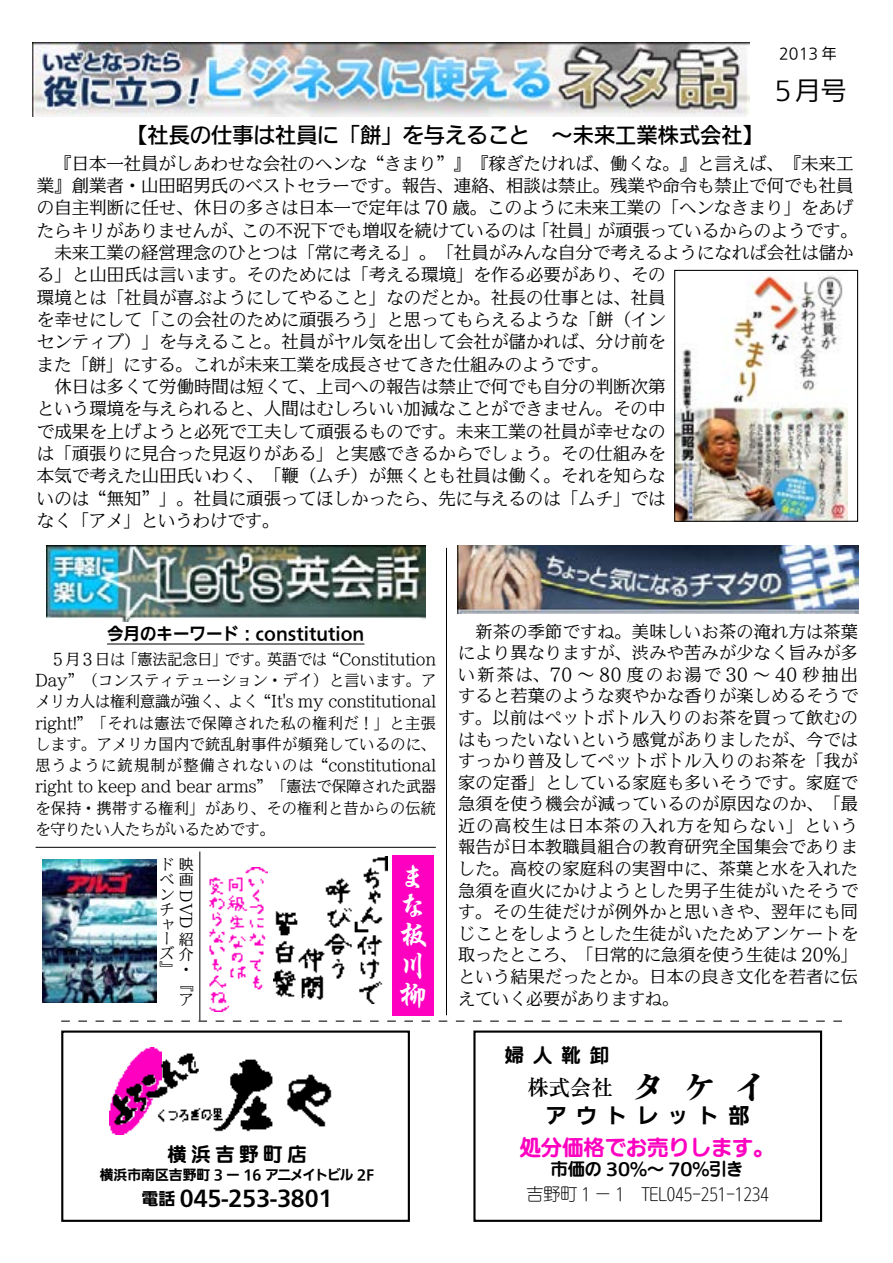
<style>
.page{position:relative;width:893px;height:1263px;background:#fff}
.page>*{position:absolute;margin:0;border:0;box-sizing:border-box;transform-origin:0 0}
.t1{font:29.7px/29.7px "P Gyo IWA HW Bd";color:#fff}
.t2{font:100 25.5px "Iwa UD Go Dsp Pro";color:#000}
.t3{font:500 21.3px "Iwa UD Go Dsp Pro";color:#000}
.t4{font:700 21.3px "Iwa UD Go Dsp Pro";color:#000}
.t5{font:21.3px "SUDRGIWA HW Bd";color:#fd00c0}
.t6{font:700 21.3px "PO Min IWA";color:#000}
.t7{font:21.3px "SUD Go Dsp IWA HW Bd";letter-spacing:.435em;color:#000}
.t8{font:19.2px "SUDRGIWA HW Bd";letter-spacing:.25em;color:#000}
.t9{font:700 19.2px "SUDRGIWA";color:#000}
.t10{font:100 17.4px/22.4px "Iwa UD Min Pro";letter-spacing:.01em;color:#000}
.t11{font:100 16.95px/21.6px "Iwa UD Min Pro";letter-spacing:.01em;color:#000;text-align:justify}
.t12{font:16.95px "SUDRGIWA HW Lt";color:#000}
.t13{font:700 16.95px "Iwa UD Go Dsp Pro";color:#000}
.t14{font:700 16.95px "SUDRGIWA";color:#000}
.t15{font:100 15.45px/21.3px "Iwa UD Min Pro";color:#000;text-align:justify}
.t16{font:100 14.85px/14.9px "Iwa UD Min Pro";color:#000}
.t17{font:100 14.85px "Iwa UD Go Dsp Pro";color:#000}
.t18{font:700 13.8px "Iwa UD Go Dsp Pro";color:#000}
.s1{font-size:16.95px}
.s2{font-family:"PO Min IWA HW Hv";font-weight:400;font-size:34.05px}
</style>
<div class="page">
<svg style="left:61px;top:1020px;width:781px;height:2px"></svg>
<div style="left:61px;top:1030px;width:349px;height:192px;border:2px solid #000"></div>
<div style="left:473px;top:1030px;width:349px;height:192px;border:2px solid #000"></div>
<img style="left:47px;top:546px;width:378px;height:76px">
<hr style="left:107px;top:644px;width:257px;height:1px;background:#000">
<img style="left:457px;top:546px;width:402px;height:68px">
<hr style="left:36px;top:847px;width:400px;height:1px;background:#000">
<hr style="left:200px;top:851px;width:1px;height:169px;background:#000">
<hr style="left:446px;top:548px;width:1px;height:467px;background:#000">
<div style="left:393px;top:855px;width:41px;height:160px;background:#fd00c0"></div>
<img style="left:273px;top:856px;width:114px;height:147px">
<img style="left:109px;top:1047px;width:223px;height:88px">
<img style="left:33px;top:43px;width:716px;height:73px">
<img style="left:209px;top:868px;width:59px;height:143px">
<img style="left:42px;top:859px;width:115px;height:144px">
<img style="left:676px;top:275px;width:172px;height:245px">
<div style="left:674px;top:270px;width:184px;height:252px;border:1px solid #000"></div>
<p class="t17" style="left:779px;top:43px;width:59px">2013 年</p>
<h2 class="t2" style="left:770px;top:73px;width:78px">５月号</h2>
<p class="t3" style="left:126px;top:120px;width:639px">【社長の仕事は社員に「餅」を与えること　～未来工業株式会社】</p>
<p class="t10" style="left:37px;top:152px;width:822px">　『日本一社員がしあわせな会社のヘンな“きまり”』『稼ぎたければ、働くな。』と言えば、『未来工業』創業者・山田昭男氏のベストセラーです。報告、連絡、相談は禁止。残業や命令も禁止で何でも社員の自主判断に任せ、休日の多さは日本一で定年は 70 歳。このように未来工業の「ヘンなきまり」をあげたらキリがありませんが、この不況下でも増収を続けているのは「社員」が頑張っているからのようです。　未来工業の経営理念のひとつは「常に考える」。「社員がみんな自分で考えるようになれば会社は儲かる」と山田氏は言います。そのためには「考える環境」を作る必要があり、その<br>環境とは「社員が喜ぶようにしてやること」なのだとか。社長の仕事とは、社員<br>を幸せにして「この会社のために頑張ろう」と思ってもらえるような「餅（イン<br>センティブ）」を与えること。社員がヤル気を出して会社が儲かれば、分け前を<br>また「餅」にする。これが未来工業を成長させてきた仕組みのようです。<br>　休日は多くて労働時間は短くて、上司への報告は禁止で何でも自分の判断次第<br>という環境を与えられると、人間はむしろいい加減なことができません。その中<br>で成果を上げようと必死で工夫して頑張るものです。未来工業の社員が幸せなの<br>は「頑張りに見合った見返りがある」と実感できるからでしょう。その仕組みを<br>本気で考えた山田氏いわく、「鞭（ムチ）が無くとも社員は働く。それを知らな<br>いのは“無知”」。社員に頑張ってほしかったら、先に与えるのは「ムチ」では<br>なく「アメ」というわけです。</p>
<p class="t13" style="left:107px;top:621px;width:259px">今月のキーワード：constitution</p>
<p class="t15" style="left:35px;top:649px;width:402px">　５月３日は「憲法記念日」です。英語では“Constitution Day”（コンスティテューション・デイ）と言います。アメリカ人は権利意識が強く、よく“It's my constitutional right!”「それは憲法で保障された私の権利だ！」と主張します。アメリカ国内で銃乱射事件が頻発しているのに、思うように銃規制が整備されないのは“constitutional right to keep and bear arms”「憲法で保障された武器を保持・携帯する権利」があり、その権利と昔からの伝統を守りたい人たちがいるためです。</p>
<p class="t16" style="left:160px;top:857px;width:35px">ド映ベ画</p>
<h1 class="t1" style="left:398px;top:861px;width:30px">まな板川柳</h1>
<p class="t16" style="left:160px;top:887px;width:16px;text-align:justify">ンチャー</p>
<p class="t16" style="left:193px;top:890px;width:39px;rotate:90deg">DVD</p>
<p class="t16" style="left:179px;top:932px;width:16px">紹</p>
<p class="t16" style="left:160px;top:947px;width:35px">ズ介</p>
<p class="t16" style="left:160px;top:962px;width:30px">』・</p>
<p class="t16" style="left:179px;top:977px;width:16px">『</p>
<p class="t16" style="left:179px;top:992px;width:15px">ア</p>
<p class="t8" style="left:168px;top:1144px;width:140px">横浜吉野町店</p>
<p class="t18" style="left:100px;top:1165px;width:276px">横浜市南区吉野町 3 ー 16 アニメイトビル 2F</p>
<p class="t4" style="left:141px;top:1182px;width:193px"><span class="s1">電話</span> 045-253-3801</p>
<p class="t11" style="left:458px;top:621px;width:401px">　新茶の季節ですね。美味しいお茶の淹れ方は茶葉により異なりますが、渋みや苦みが少なく旨みが多い新茶は、70 ～ 80 度のお湯で 30 ～ 40 秒抽出すると若葉のような爽やかな香りが楽しめるそうです。以前はペットボトル入りのお茶を買って飲むのはもったいないという感覚がありましたが、今ではすっかり普及してペットボトル入りのお茶を「我が家の定番」としている家庭も多いそうです。家庭で急須を使う機会が減っているのが原因なのか、「最近の高校生は日本茶の入れ方を知らない」という報告が日本教職員組合の教育研究全国集会でありました。高校の家庭科の実習中に、茶葉と水を入れた急須を直火にかけようとした男子生徒がいたそうです。その生徒だけが例外かと思いきや、翌年にも同じことをしようとした生徒がいたためアンケートを取ったところ、「日常的に急須を使う生徒は 20％」という結果だったとか。日本の良き文化を若者に伝えていく必要がありますね。</p>
<p class="t9" style="left:505px;top:1045px;width:105px">婦人靴卸</p>
<p class="t6" style="left:528px;top:1076px;width:242px">株式会社 <span class="s2">タ ケ イ</span></p>
<p class="t7" style="left:546px;top:1105px;width:206px">アウトレット部</p>
<p class="t5" style="left:520px;top:1137px;width:257px">処分価格でお売りします。</p>
<p class="t14" style="left:551px;top:1160px;width:194px">市価の 30％～ 70％引き</p>
<p class="t12" style="left:527px;top:1186px;width:244px">吉野町 1 － 1　TEL045-251-1234</p>
</div>
